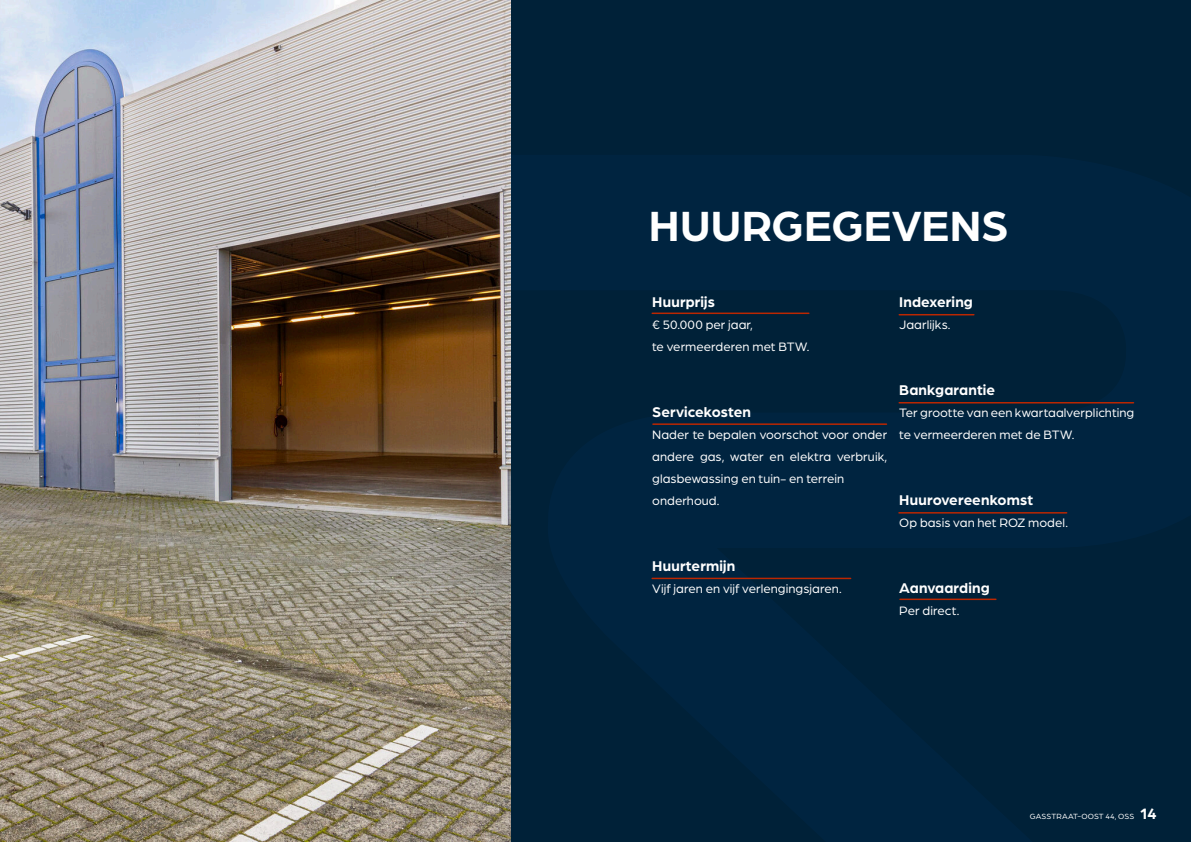
<style>
.page{position:relative;width:1191px;height:842px;background:#fff}
.page>*{position:absolute;margin:0;border:0;box-sizing:border-box;transform-origin:0 0}
.Koppen_groot_wit{font:700 45px "Arboria";color:#fff}
.Broodtekst_wit{font:700 15px "Arboria";letter-spacing:.005em;color:#fff}
.Broodtekst_wit-2{font:13px/22px "Arboria";color:#fff;text-align:justify}
.t1{font:8px "Arboria";letter-spacing:.01em;color:#fff}
.s1{font-weight:700;font-size:16px}
</style>
<div class="page">
<div style="left:1px;top:0;width:1190px;height:842px;background:#002138"></div>
<img style="left:0;top:0;width:510px;height:842px">
<hr style="left:652px;top:313px;width:157px;height:1px;background:#bc2701">
<hr style="left:899px;top:314px;width:75px;height:1px;background:#bc2701">
<hr style="left:652px;top:578px;width:198px;height:1px;background:#bc2701">
<hr style="left:899px;top:512px;width:167px;height:2px;background:#bc2701">
<hr style="left:899px;top:402px;width:234px;height:1px;background:#bc2701">
<hr style="left:653px;top:423px;width:233px;height:2px;background:#bc2701">
<hr style="left:900px;top:599px;width:96px;height:1px;background:#bc2701">
<p class="Koppen_groot_wit" style="left:649px;top:195px;width:361px">HUURGEGEVENS</p>
<p class="Broodtekst_wit" style="left:652px;top:291px;width:64px">Huurprijs</p>
<p class="Broodtekst_wit-2" style="left:652px;top:313px;width:102px">€ 50.000 per jaar,</p>
<p class="Broodtekst_wit-2" style="left:652px;top:335px;width:159px">te vermeerderen met BTW.</p>
<p class="Broodtekst_wit" style="left:899px;top:291px;width:75px">Indexering</p>
<p class="Broodtekst_wit-2" style="left:899px;top:313px;width:53px">Jaarlijks.</p>
<p class="Broodtekst_wit" style="left:652px;top:401px;width:100px">Servicekosten</p>
<p class="Broodtekst_wit-2" style="left:652px;top:423px;width:236px">Nader te bepalen voorschot voor onder andere gas, water en elektra verbruik, glasbewassing en tuin- en terrein</p>
<p class="Broodtekst_wit-2" style="left:652px;top:489px;width:69px">onderhoud.</p>
<p class="Broodtekst_wit" style="left:899px;top:379px;width:97px">Bankgarantie</p>
<p class="Broodtekst_wit-2" style="left:899px;top:401px;width:236px">Ter grootte van een kwartaalverplichting</p>
<p class="Broodtekst_wit-2" style="left:899px;top:423px;width:177px">te vermeerderen met de BTW.</p>
<p class="Broodtekst_wit" style="left:899px;top:489px;width:135px">Huurovereenkomst</p>
<p class="Broodtekst_wit-2" style="left:899px;top:511px;width:170px">Op basis van het ROZ model.</p>
<p class="Broodtekst_wit" style="left:652px;top:555px;width:84px">Huurtermijn</p>
<p class="Broodtekst_wit-2" style="left:652px;top:577px;width:191px">Vijf jaren en vijf verlengingsjaren.</p>
<p class="Broodtekst_wit" style="left:899px;top:577px;width:92px">Aanvaarding</p>
<p class="Broodtekst_wit-2" style="left:899px;top:599px;width:62px">Per direct.</p>
<p class="t1" style="left:1030px;top:811px;width:129px">GASSTRAAT-OOST 44, OSS <span class="s1">14</span></p>
</div>
